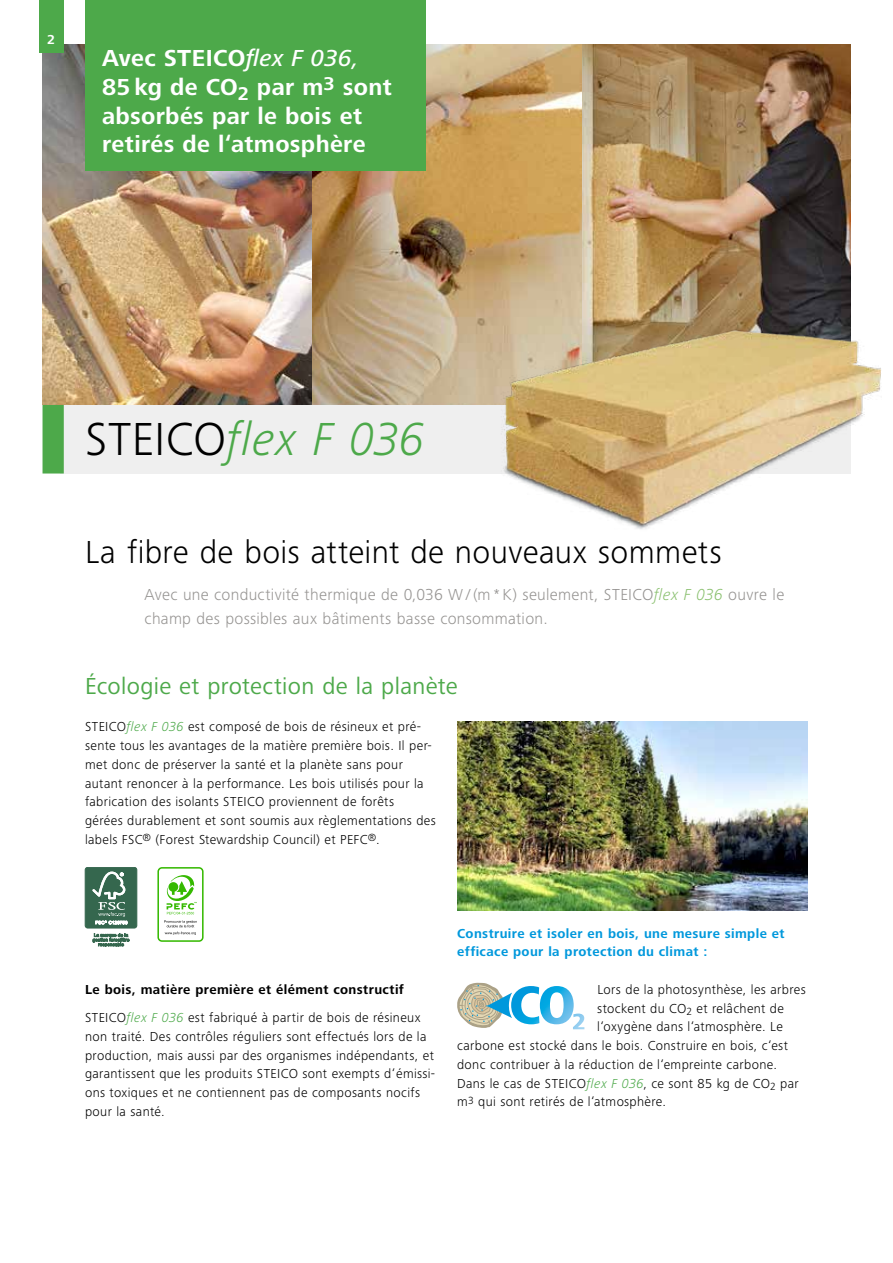
<style>
.page{position:relative;width:893px;height:1263px;background:#fff}
.page>*{position:absolute;margin:0;border:0;box-sizing:border-box;transform-origin:0 0}
.t1{font:italic 300 48px "Frutiger Next LTW1 G";color:#4da94a}
.t2{font:300 33px "Frutiger Next LTW1 G";letter-spacing:.01em;color:#000}
.t3{font:700 24px/28.8px "Frutiger Next LTW1 G";letter-spacing:.015em;color:#fff}
.t4{font:24px "Frutiger Next LTW1 G";letter-spacing:.015em;color:#4da94a}
.t5{font:300 16.5px/24px "Frutiger Next LTW1 G";letter-spacing:.02em;color:#969492}
.t6{font:300 13.5px/18.8px "Frutiger Next LTW1 G";letter-spacing:.03em;color:#000}
.t7{font:700 13.5px/28px "Frutiger Next LTW1 G";letter-spacing:.03em;color:#000}
.t8{font:700 13.5px/18.8px "Frutiger Next LTW1 G";letter-spacing:.03em;color:#0098dc}
.t9{font:700 13.5px "Frutiger Next LTW1 G";color:#fff}
.s1{font-weight:500;font-style:italic}
.s2{font-style:normal;color:#000}
.s3{font-style:italic;color:#8ac06f}
.s4{font-style:italic;color:#4da94a}
.s5{font-weight:300}
.s6{font-weight:300;font-style:italic;color:#4da94a}
</style>
<div class="page">
<div style="left:60px;top:404px;width:790px;height:69px;background:#efefef"></div>
<div style="left:43px;top:404px;width:21px;height:69px;background:#4da94a"></div>
<svg style="left:457px;top:983px;width:127px;height:46px"></svg>
<img style="left:312px;top:44px;width:538px;height:360px">
<img style="left:43px;top:44px;width:269px;height:360px">
<div style="left:85px;top:867px;width:52px;height:61px;background:#35674e;border-radius:3px"></div>
<div style="left:85px;top:867px;width:52px;height:61px;border:1px solid #35674e;border-radius:3px"></div>
<svg style="left:92px;top:872px;width:35px;height:52px"></svg>
<svg style="left:93px;top:933px;width:36px;height:14px"></svg>
<div style="left:157px;top:867px;width:47px;height:75px;border:2px solid #35b900;border-radius:4px"></div>
<svg style="left:164px;top:920px;width:33px;height:15px"></svg>
<svg style="left:166px;top:875px;width:31px;height:39px"></svg>
<img style="left:457px;top:722px;width:351px;height:188px">
<div style="left:85px;top:0;width:340px;height:171px;background:#4da94a"></div>
<img style="left:467px;top:281px;width:414px;height:248px">
<div style="left:39px;top:0;width:24px;height:53px;background:#4da94a"></div>
<p class="t9" style="left:47px;top:32px;width:9px">2</p>
<h3 class="t3" style="left:102px;top:44px;width:291px">Avec STEICO<span class="s1">flex F 036,<br></span>85 kg de CO<sub>2</sub> par m<sup>3</sup> sont absorbés par le bois et retirés de l‘atmosphère</h3>
<h1 class="t1" style="left:85px;top:412px;width:341px"><span class="s2">STEICO</span>flex F 036</h1>
<h2 class="t2" style="left:85px;top:533px;width:638px">La fibre de bois atteint de nouveaux sommets</h2>
<p class="t5" style="left:145px;top:583px;width:641px">Avec une conductivité thermique de 0,036 W / (m * K) seulement, STEICO<span class="s3">flex F 036</span> ouvre le champ des possibles aux bâtiments basse consommation.</p>
<h3 class="t4" style="left:85px;top:672px;width:374px">Écologie et protection de la planète</h3>
<p class="t6" style="left:85px;top:717px;width:352px">STEICO<span class="s4">flex F 036</span> est composé de bois de résineux et pré&shy;sente tous les avantages de la matière première bois. Il per&shy;met donc de préserver la santé et la planète sans pour autant renoncer à la performance. Les bois utilisés pour la fabrication des isolants STEICO proviennent de forêts<br>gérées durablement et sont soumis aux règlementations des labels FSC<sup>®</sup> (Forest Stewardship Council) et PEFC<sup>®</sup>.</p>
<p class="t7" style="left:85px;top:976px;width:337px">Le bois, matière première et élément constructif<br><span class="s5">STEICO</span><span class="s6">flex F 036</span> <span class="s5">est fabriqué à partir de bois de résineux</span></p>
<p class="t6" style="left:85px;top:1027px;width:352px">non traité. Des contrôles réguliers sont effectués lors de la production, mais aussi par des organismes indépendants, et garantissent que les produits STEICO sont exempts d‘émissi&shy;ons toxiques et ne contiennent pas de composants nocifs pour la santé.</p>
<p class="t8" style="left:457px;top:924px;width:329px">Construire et isoler en bois, une mesure simple et efficace pour la protection du climat :</p>
<p class="t6" style="left:597px;top:980px;width:210px">Lors de la photosynthèse, les arbres</p>
<p class="t6" style="left:597px;top:999px;width:188px">stockent du CO<sub>2</sub> et relâchent de</p>
<p class="t6" style="left:597px;top:1017px;width:187px">l‘oxygène dans l‘atmosphère. Le</p>
<p class="t6" style="left:457px;top:1036px;width:332px">carbone est stocké dans le bois. Construire en bois, c‘est</p>
<p class="t6" style="left:457px;top:1055px;width:321px">donc contribuer à la réduction de l‘empreinte carbone.</p>
<p class="t6" style="left:457px;top:1074px;width:343px">Dans le cas de STEICO<span class="s4">flex F 036</span>, ce sont 85 kg de CO<sub>2</sub> par</p>
<p class="t6" style="left:457px;top:1092px;width:210px">m<sup>3</sup> qui sont retirés de l‘atmosphère.</p>
</div>
